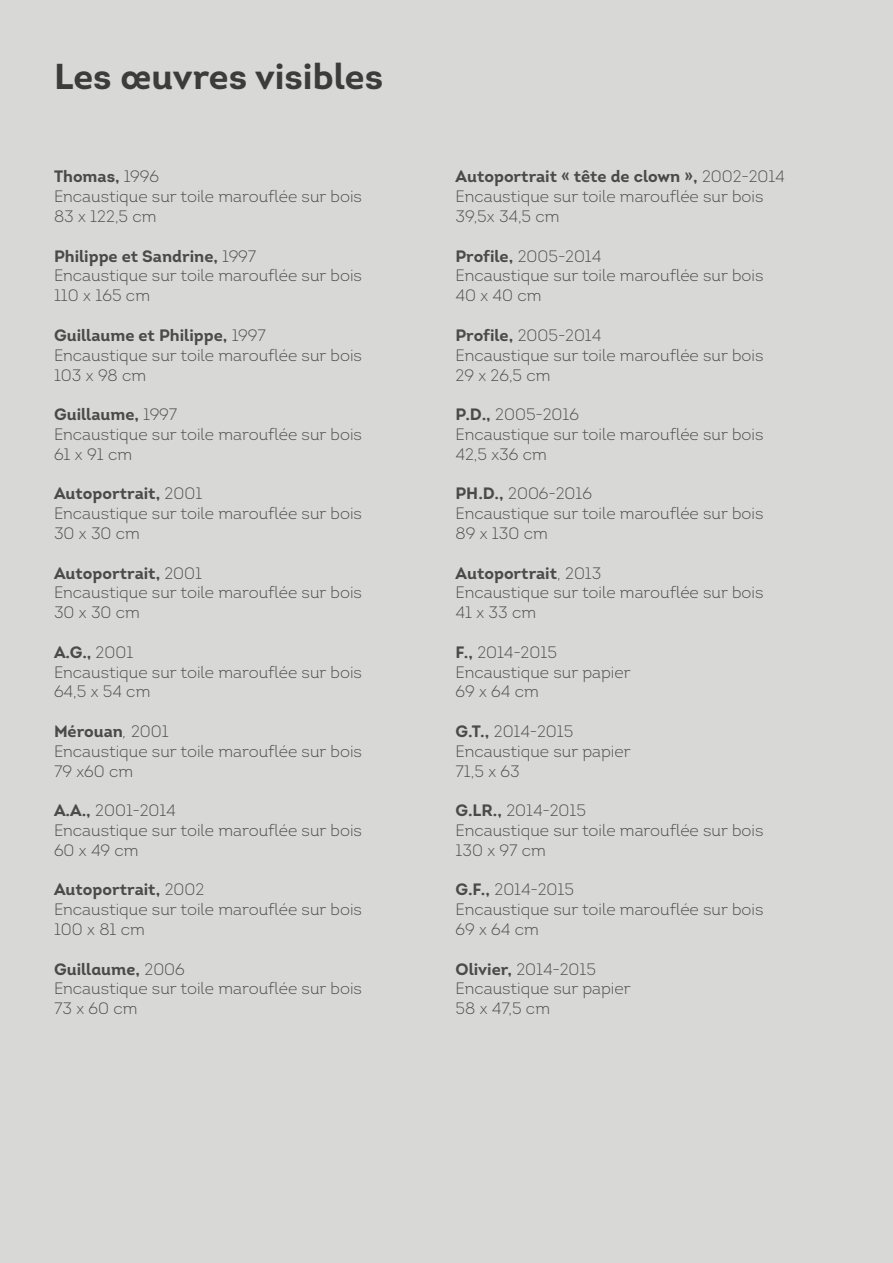
<style>
.page{position:relative;width:893px;height:1263px;background:#fff}
.page>*{position:absolute;margin:0;border:0;box-sizing:border-box;transform-origin:0 0}
.t1{font:700 36px "Intro";color:#3c3c3b}
.t2{font:300 16.5px/19.8px "Intro";color:#4a4a49}
.t3{font:16.5px "Intro Bold Alt";color:#4a4a49}
.s1{font-weight:700}
.s2{font-style:italic}
.s3{font-family:"Intro";font-weight:300}
</style>
<div class="page">
<h1 class="t1" style="left:54px;top:54px;width:331px">Les œuvres visibles</h1>
<p class="t2" style="left:54px;top:167px;width:309px"><span class="s1">Thomas,</span> 1996<br>Encaustique sur toile marouflée sur bois<br>83 x 122,5 cm</p>
<p class="t2" style="left:54px;top:246px;width:309px"><span class="s1">Philippe et Sandrine,</span> 1997<br>Encaustique sur toile marouflée sur bois<br>110 x 165 cm</p>
<p class="t2" style="left:54px;top:325px;width:309px"><span class="s1">Guillaume et Philippe,</span> 1997<br>Encaustique sur toile marouflée sur bois<br>103 x 98 cm</p>
<p class="t2" style="left:54px;top:404px;width:309px"><span class="s1">Guillaume,</span> 1997<br>Encaustique sur toile marouflée sur bois<br>61 x 91 cm</p>
<p class="t2" style="left:54px;top:484px;width:309px"><span class="s1">Autoportrait,</span> 2001<br>Encaustique sur toile marouflée sur bois<br>30 x 30 cm</p>
<p class="t2" style="left:54px;top:563px;width:309px"><span class="s1">Autoportrait,</span> 2001<br>Encaustique sur toile marouflée sur bois<br>30 x 30 cm</p>
<p class="t2" style="left:54px;top:642px;width:309px"><span class="s1">A.G.,</span> 2001<br>Encaustique sur toile marouflée sur bois<br>64,5 x 54 cm</p>
<p class="t2" style="left:54px;top:721px;width:309px"><span class="s1">Mérouan</span><span class="s2">,</span> 2001<br>Encaustique sur toile marouflée sur bois<br>79 x60 cm</p>
<p class="t2" style="left:54px;top:800px;width:309px"><span class="s1">A.A.,</span> 2001-2014<br>Encaustique sur toile marouflée sur bois<br>60 x 49 cm</p>
<p class="t2" style="left:54px;top:880px;width:309px"><span class="s1">Autoportrait,</span> 2002<br>Encaustique sur toile marouflée sur bois<br>100 x 81 cm</p>
<p class="t3" style="left:54px;top:958px;width:132px">Guillaume, <span class="s3">2006</span></p>
<p class="t2" style="left:54px;top:979px;width:309px">Encaustique sur toile marouflée sur bois<br>73 x 60 cm</p>
<p class="t2" style="left:455px;top:167px;width:331px"><span class="s1">Autoportrait « tête de clown »,</span> 2002-2014<br>Encaustique sur toile marouflée sur bois<br>39,5x 34,5 cm</p>
<p class="t2" style="left:455px;top:246px;width:309px"><span class="s1">Profile,</span> 2005-2014<br>Encaustique sur toile marouflée sur bois<br>40 x 40 cm</p>
<p class="t2" style="left:455px;top:325px;width:309px"><span class="s1">Profile,</span> 2005-2014<br>Encaustique sur toile marouflée sur bois<br>29 x 26,5 cm</p>
<p class="t2" style="left:455px;top:404px;width:309px"><span class="s1">P.D.,</span> 2005-2016<br>Encaustique sur toile marouflée sur bois<br>42,5 x36 cm</p>
<p class="t2" style="left:455px;top:484px;width:309px"><span class="s1">PH.D.,</span> 2006-2016<br>Encaustique sur toile marouflée sur bois<br>89 x 130 cm</p>
<p class="t2" style="left:455px;top:563px;width:309px"><span class="s1">Autoportrait</span>, 2013<br>Encaustique sur toile marouflée sur bois<br>41 x 33 cm</p>
<p class="t2" style="left:455px;top:642px;width:177px"><span class="s1">F.,</span> 2014-2015<br>Encaustique sur papier<br>69 x 64 cm</p>
<p class="t2" style="left:455px;top:721px;width:177px"><span class="s1">G.T.,</span> 2014-2015<br>Encaustique sur papier<br>71,5 x 63</p>
<p class="t2" style="left:455px;top:800px;width:309px"><span class="s1">G.LR.,</span> 2014-2015<br>Encaustique sur toile marouflée sur bois<br>130 x 97 cm</p>
<p class="t2" style="left:455px;top:880px;width:309px"><span class="s1">G.F.,</span> 2014-2015<br>Encaustique sur toile marouflée sur bois<br>69 x 64 cm</p>
<p class="t2" style="left:455px;top:959px;width:177px"><span class="s1">Olivier,</span> 2014-2015<br>Encaustique sur papier<br>58 x 47,5 cm</p>
</div>
